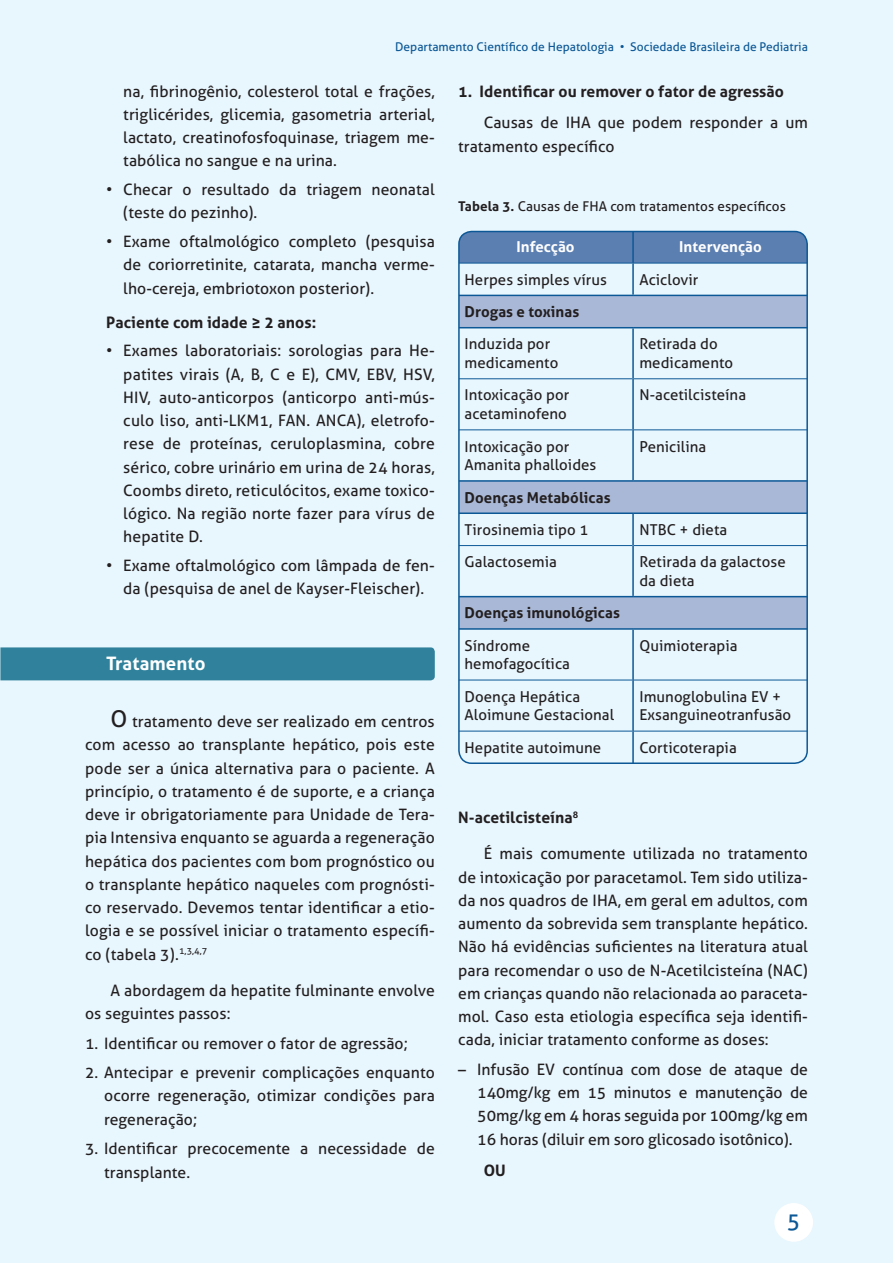
<style>
.page{position:relative;width:893px;height:1263px;background:#e8f6fd}
.page>*{position:absolute;margin:0;border:0;box-sizing:border-box;transform-origin:0 0}
.t1{font:22.5px "Aller";color:#0c5896}
.t2{font:700 18.6px "Aller";letter-spacing:.005em;color:#fff}
.t3{font:15.75px/23.2px "Aller";letter-spacing:.005em;color:#231f20;text-align:justify}
.t4{font:700 15.75px "Aller";letter-spacing:.005em;color:#231f20}
.t5{font:15px/18.8px "Aller";letter-spacing:.005em;color:#231f20}
.t6{font:700 15px "Aller";letter-spacing:.005em;color:#231f20}
.t7{font:700 15px "Aller";letter-spacing:.005em;color:#fff}
.t8{font:13.5px "Aller";letter-spacing:.005em;color:#231f20}
.t9{font:12px "Aller";color:#0c5896}
.s1{font-weight:700}
.s2{font-size:23.25px}
</style>
<div class="page">
<div style="left:774px;top:1203px;width:39px;height:39px;background:#fff;border-radius:50%"></div>
<div style="left:0;top:647px;width:435px;height:33px;background:#30829c"></div>
<div style="left:459px;top:231px;width:348px;height:32px;background:#5c7fb2"></div>
<svg style="left:461px;top:296px;width:344px;height:332px"></svg>
<hr style="left:459px;top:263px;width:173px;height:1px;background:#0c5896">
<hr style="left:634px;top:263px;width:173px;height:1px;background:#0c5896">
<hr style="left:459px;top:378px;width:173px;height:1px;background:#0c5896">
<hr style="left:634px;top:378px;width:173px;height:1px;background:#0c5896">
<hr style="left:459px;top:429px;width:173px;height:1px;background:#0c5896">
<hr style="left:634px;top:429px;width:173px;height:1px;background:#0c5896">
<hr style="left:459px;top:545px;width:173px;height:1px;background:#0c5896">
<hr style="left:634px;top:545px;width:173px;height:1px;background:#0c5896">
<hr style="left:459px;top:680px;width:173px;height:1px;background:#0c5896">
<hr style="left:634px;top:680px;width:173px;height:1px;background:#0c5896">
<hr style="left:459px;top:731px;width:173px;height:1px;background:#0c5896">
<hr style="left:634px;top:731px;width:173px;height:1px;background:#0c5896">
<hr style="left:632px;top:231px;width:2px;height:32px;background:#0c5896">
<hr style="left:632px;top:263px;width:2px;height:32px;background:#0c5896">
<hr style="left:632px;top:328px;width:2px;height:51px;background:#0c5896">
<hr style="left:632px;top:379px;width:2px;height:51px;background:#0c5896">
<hr style="left:632px;top:430px;width:2px;height:50px;background:#0c5896">
<hr style="left:632px;top:514px;width:2px;height:32px;background:#0c5896">
<hr style="left:632px;top:546px;width:2px;height:50px;background:#0c5896">
<hr style="left:632px;top:630px;width:2px;height:50px;background:#0c5896">
<hr style="left:632px;top:680px;width:2px;height:51px;background:#0c5896">
<hr style="left:632px;top:731px;width:2px;height:32px;background:#0c5896">
<hr style="left:459px;top:295px;width:174px;height:1px;background:#0c5896">
<hr style="left:633px;top:295px;width:174px;height:1px;background:#0c5896">
<hr style="left:459px;top:327px;width:174px;height:1px;background:#0c5896">
<hr style="left:633px;top:327px;width:174px;height:1px;background:#0c5896">
<hr style="left:459px;top:480px;width:174px;height:2px;background:#0c5896">
<hr style="left:633px;top:480px;width:174px;height:2px;background:#0c5896">
<hr style="left:459px;top:512px;width:174px;height:2px;background:#0c5896">
<hr style="left:633px;top:512px;width:174px;height:2px;background:#0c5896">
<hr style="left:459px;top:596px;width:174px;height:1px;background:#0c5896">
<hr style="left:633px;top:596px;width:174px;height:1px;background:#0c5896">
<hr style="left:459px;top:628px;width:174px;height:2px;background:#0c5896">
<hr style="left:633px;top:628px;width:174px;height:2px;background:#0c5896">
<div style="left:458px;top:231px;width:350px;height:533px;border:2px solid #0c5896;border-radius:13px"></div>
<p class="t9" style="left:395px;top:39px;width:414px">Departamento Científico de Hepatologia • Sociedade Brasileira de Pediatria</p>
<p class="t3" style="left:123px;top:79px;width:313px">na, fibrinogênio, colesterol total e frações, triglicérides, glicemia, gasometria arterial, lactato, creatinofosfoquinase, triagem me&shy;tabólica no sangue e na urina.</p>
<p class="t3" style="left:123px;top:178px;width:313px;text-indent:-17px">• Checar o resultado da triagem neonatal (teste do pezinho).</p>
<p class="t3" style="left:123px;top:230px;width:313px;text-indent:-17px">• Exame oftalmológico completo (pesquisa de coriorretinite, catarata, mancha verme&shy;lho-cereja, embriotoxon posterior).</p>
<p class="t4" style="left:106px;top:312px;width:211px">Paciente com idade ≥ 2 anos:</p>
<p class="t3" style="left:123px;top:339px;width:313px;text-indent:-17px">• Exames laboratoriais: sorologias para He&shy;patites virais (A, B, C e E), CMV, EBV, HSV, HIV, auto-anticorpos (anticorpo anti-mús&shy;culo liso, anti-LKM1, FAN. ANCA), eletrofo&shy;rese de proteínas, ceruloplasmina, cobre sérico, cobre urinário em urina de 24 horas, Coombs direto, reticulócitos, exame toxico&shy;lógico. Na região norte fazer para vírus de hepatite D.</p>
<p class="t3" style="left:106px;top:554px;width:330px;text-align:center">• Exame oftalmológico com lâmpada de fen&shy;da (pesquisa de anel de Kayser-Fleischer).</p>
<p class="t4" style="left:458px;top:81px;width:327px">1. Identificar ou remover o fator de agressão</p>
<p class="t3" style="left:458px;top:111px;width:351px;text-indent:26px">Causas de IHA que podem responder a um tratamento específico</p>
<p class="t8" style="left:458px;top:198px;width:329px"><span class="s1">Tabela 3.</span> Causas de FHA com tratamentos específicos</p>
<p class="t7" style="left:517px;top:238px;width:60px">Infecção</p>
<p class="t7" style="left:679px;top:238px;width:84px">Intervenção</p>
<p class="t5" style="left:465px;top:270px;width:144px">Herpes simples vírus</p>
<p class="t5" style="left:639px;top:270px;width:61px">Aciclovir</p>
<p class="t6" style="left:465px;top:302px;width:116px">Drogas e toxinas</p>
<p class="t5" style="left:465px;top:335px;width:95px">Induzida por medicamento</p>
<p class="t5" style="left:639px;top:335px;width:95px">Retirada do medicamento</p>
<p class="t5" style="left:465px;top:386px;width:106px">Intoxicação por acetaminofeno</p>
<p class="t5" style="left:639px;top:386px;width:108px">N-acetilcisteína</p>
<p class="t5" style="left:465px;top:437px;width:133px">Intoxicação por<br>Amanita phalloides</p>
<p class="t5" style="left:639px;top:437px;width:68px">Penicilina</p>
<p class="t6" style="left:465px;top:488px;width:148px">Doenças Metabólicas</p>
<p class="t5" style="left:465px;top:520px;width:125px">Tirosinemia tipo 1</p>
<p class="t5" style="left:639px;top:520px;width:89px">NTBC + dieta</p>
<p class="t5" style="left:465px;top:552px;width:94px">Galactosemia</p>
<p class="t5" style="left:639px;top:552px;width:148px">Retirada da galactose da dieta</p>
<p class="t6" style="left:465px;top:604px;width:157px">Doenças imunológicas</p>
<p class="t5" style="left:465px;top:636px;width:107px">Síndrome hemofagocítica</p>
<p class="t5" style="left:639px;top:636px;width:100px">Quimioterapia</p>
<p class="t5" style="left:465px;top:687px;width:151px">Doença Hepática<br>Aloimune Gestacional</p>
<p class="t5" style="left:639px;top:687px;width:153px">Imunoglobulina EV +<br>Exsanguineotranfusão</p>
<p class="t5" style="left:465px;top:738px;width:138px">Hepatite autoimune</p>
<p class="t5" style="left:639px;top:738px;width:99px">Corticoterapia</p>
<p class="t2" style="left:106px;top:652px;width:101px">Tratamento</p>
<p class="t3" style="left:85px;top:710px;width:351px;text-indent:26px"><span class="s2">O</span> tratamento deve ser realizado em centros com acesso ao transplante hepático, pois este pode ser a única alternativa para o paciente. A princípio, o tratamento é de suporte, e a criança deve ir obrigatoriamente para Unidade de Tera&shy;pia Intensiva enquanto se aguarda a regeneração hepática dos pacientes com bom prognóstico ou o transplante hepático naqueles com prognósti&shy;co reservado. Devemos tentar identificar a etio&shy;logia e se possível iniciar o tratamento específi&shy;co (tabela 3).<sup>1,3,4,7</sup></p>
<p class="t3" style="left:85px;top:978px;width:351px;text-indent:26px">A abordagem da hepatite fulminante envolve os seguintes passos:</p>
<p class="t3" style="left:85px;top:1031px;width:324px">1. Identificar ou remover o fator de agressão;</p>
<p class="t3" style="left:104px;top:1061px;width:332px;text-indent:-19px">2. Antecipar e prevenir complicações enquanto ocorre regeneração, otimizar condições para regeneração;</p>
<p class="t3" style="left:104px;top:1137px;width:332px;text-indent:-19px">3. Identificar precocemente a necessidade de transplante.</p>
<p class="t4" style="left:458px;top:808px;width:122px">N-acetilcisteína<sup>8</sup></p>
<p class="t3" style="left:458px;top:842px;width:351px;text-indent:26px">É mais comumente utilizada no tratamento de intoxicação por paracetamol. Tem sido utiliza&shy;da nos quadros de IHA, em geral em adultos, com aumento da sobrevida sem transplante hepático.<br>Não há evidências suficientes na literatura atual para recomendar o uso de N-Acetilcisteína (NAC) em crianças quando não relacionada ao paraceta&shy;mol. Caso esta etiologia específica seja identifi&shy;cada, iniciar tratamento conforme as doses:</p>
<p class="t3" style="left:477px;top:1058px;width:332px;text-indent:-19px">– Infusão EV contínua com dose de ataque de 140mg/kg em 15 minutos e manutenção de 50mg/kg em 4 horas seguida por 100mg/kg em 16 horas (diluir em soro glicosado isotônico).</p>
<p class="t4" style="left:484px;top:1161px;width:24px">OU</p>
<h1 class="t1" style="left:787px;top:1207px;width:15px">5</h1>
</div>
